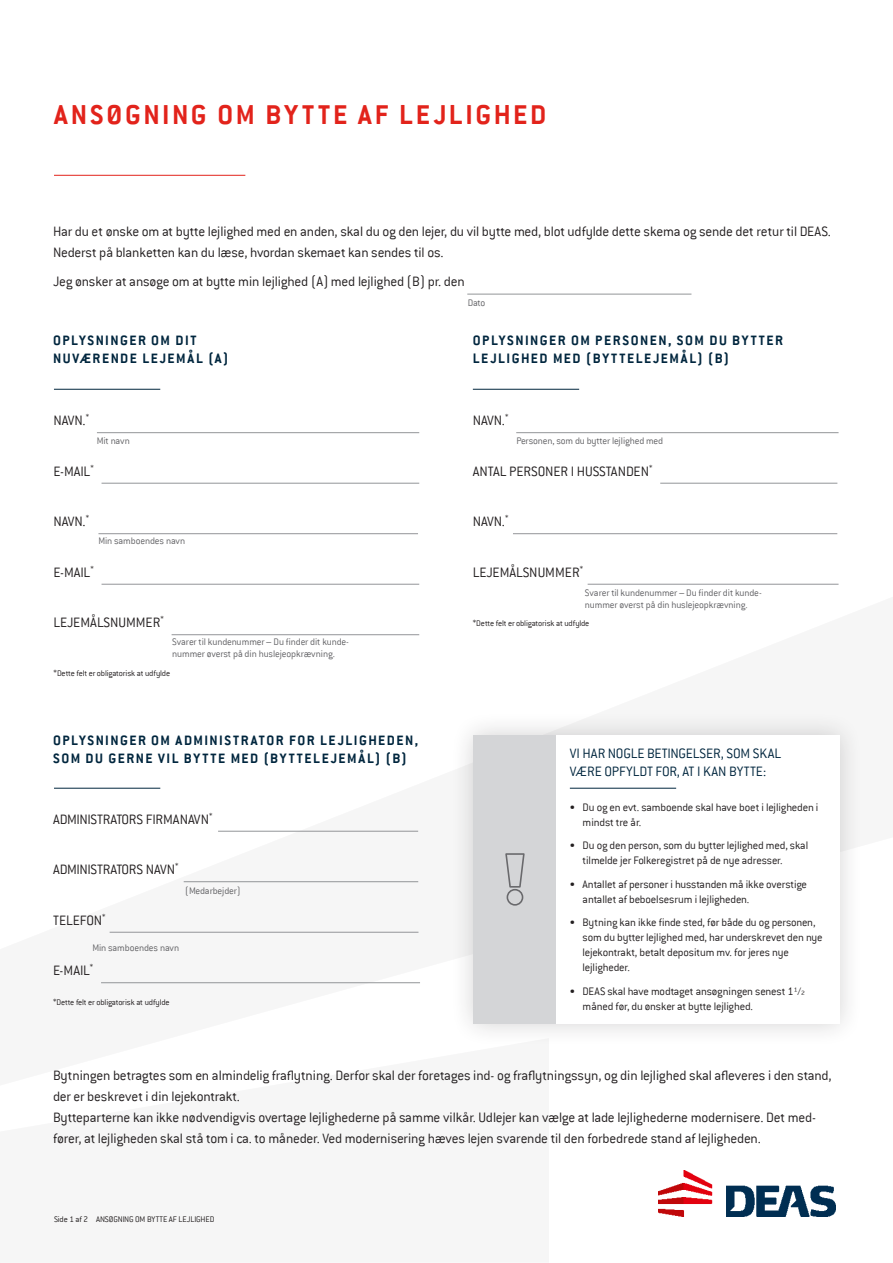
<style>
.page{position:relative;width:893px;height:1263px;background:#fff}
.page>*{position:absolute;margin:0;border:0;box-sizing:border-box;transform-origin:0 0}
.t1{font:700 30px "Conduit ITC";letter-spacing:.09em;color:#e2231b}
.t2{font:300 15px/21px "Conduit ITC";letter-spacing:-.015em;color:#231f20}
.t3{font:700 15px/18px "Conduit ITC";letter-spacing:.1em;color:#00263e}
.t4{font:300 15px/18px "Conduit ITC";color:#00263e}
.t5{font:300 12px/15px "Conduit ITC";letter-spacing:-.015em;color:#231f20}
.t6{font:300 10.5px/12px "Conduit ITC";letter-spacing:-.015em;color:#636366}
.t7{font:300 9px "Conduit ITC";letter-spacing:-.015em;color:#231f20}
</style>
<div class="page">
<svg style="left:54px;top:583px;width:785px;height:401px"></svg>
<hr style="left:218px;top:831px;width:200px;height:1px;background:#939598">
<hr style="left:184px;top:881px;width:234px;height:1px;background:#939598">
<hr style="left:110px;top:932px;width:308px;height:1px;background:#939598">
<hr style="left:101px;top:982px;width:319px;height:1px;background:#939598">
<hr style="left:54px;top:175px;width:191px;height:1px;background:#e2231b">
<hr style="left:54px;top:389px;width:106px;height:1px;background:#00263e">
<hr style="left:54px;top:788px;width:106px;height:1px;background:#00263e">
<hr style="left:473px;top:389px;width:106px;height:1px;background:#00263e">
<div style="left:450px;top:711px;width:413px;height:337px;background:#231f20;opacity:.2"></div>
<div style="left:474px;top:735px;width:366px;height:289px;background:#fff"></div>
<div style="left:474px;top:735px;width:82px;height:289px;background:#d4d5d7"></div>
<hr style="left:467px;top:294px;width:224px;height:1px;background:#939598">
<svg style="left:505px;top:853px;width:20px;height:53px"></svg>
<hr style="left:570px;top:788px;width:106px;height:1px;background:#00263e">
<hr style="left:97px;top:432px;width:322px;height:1px;background:#939598">
<hr style="left:102px;top:483px;width:317px;height:1px;background:#939598">
<hr style="left:98px;top:533px;width:320px;height:1px;background:#939598">
<hr style="left:102px;top:584px;width:317px;height:1px;background:#939598">
<hr style="left:172px;top:634px;width:247px;height:1px;background:#939598">
<hr style="left:516px;top:432px;width:322px;height:1px;background:#939598">
<hr style="left:660px;top:483px;width:177px;height:1px;background:#939598">
<hr style="left:513px;top:533px;width:324px;height:1px;background:#939598">
<hr style="left:588px;top:584px;width:250px;height:1px;background:#939598">
<img style="left:658px;top:1171px;width:177px;height:46px">
<p class="t1" style="left:54px;top:97px;width:494px">ANSØGNING OM BYTTE AF LEJLIGHED</p>
<p class="t2" style="left:53px;top:221px;width:779px">Har du et ønske om at bytte lejlighed med en anden, skal du og den lejer, du vil bytte med, blot udfylde dette skema og sende det retur til DEAS.<br>Nederst på blanketten kan du læse, hvordan skemaet kan sendes til os.</p>
<p class="t2" style="left:53px;top:271px;width:413px">Jeg ønsker at ansøge om at bytte min lejlighed (A) med lejlighed (B) pr. den</p>
<p class="t3" style="left:53px;top:331px;width:177px">OPLYSNINGER OM DIT<br>NUVÆRENDE LEJEMÅL (A)</p>
<p class="t6" style="left:468px;top:297px;width:19px">Dato</p>
<p class="t3" style="left:473px;top:331px;width:312px">OPLYSNINGER OM PERSONEN, SOM DU BYTTER<br>LEJLIGHED MED (BYTTELEJEMÅL) (B)</p>
<p class="t2" style="left:54px;top:410px;width:37px">NAVN.<sup>*</sup></p>
<p class="t2" style="left:54px;top:460px;width:42px">E-MAIL<sup>*</sup></p>
<p class="t2" style="left:54px;top:511px;width:37px">NAVN.<sup>*</sup></p>
<p class="t2" style="left:54px;top:561px;width:42px">E-MAIL<sup>*</sup></p>
<p class="t2" style="left:54px;top:612px;width:112px">LEJEMÅLSNUMMER<sup>*</sup></p>
<p class="t2" style="left:473px;top:410px;width:37px">NAVN.<sup>*</sup></p>
<p class="t2" style="left:473px;top:460px;width:181px">ANTAL PERSONER I HUSSTANDEN<sup>*</sup></p>
<p class="t2" style="left:473px;top:511px;width:37px">NAVN.<sup>*</sup></p>
<p class="t2" style="left:473px;top:561px;width:112px">LEJEMÅLSNUMMER<sup>*</sup></p>
<p class="t6" style="left:97px;top:434px;width:34px">Mit navn</p>
<p class="t6" style="left:516px;top:434px;width:148px">Personen, som du bytter lejlighed med</p>
<p class="t6" style="left:98px;top:534px;width:88px">Min samboendes navn</p>
<p class="t6" style="left:585px;top:586px;width:178px">Svarer til kundenummer – Du finder dit kunde&shy;nummer øverst på din huslejeopkrævning.</p>
<p class="t7" style="left:473px;top:618px;width:118px">*Dette felt er obligatorisk at udfylde</p>
<p class="t6" style="left:172px;top:635px;width:178px">Svarer til kundenummer – Du finder dit kunde&shy;nummer øverst på din huslejeopkrævning.</p>
<p class="t7" style="left:54px;top:669px;width:118px">*Dette felt er obligatorisk at udfylde</p>
<p class="t3" style="left:53px;top:731px;width:367px">OPLYSNINGER OM ADMINISTRATOR FOR LEJLIGHEDEN,<br>SOM DU GERNE VIL BYTTE MED (BYTTELEJEMÅL) (B)</p>
<p class="t2" style="left:53px;top:808px;width:161px">ADMINISTRATORS FIRMANAVN<sup>*</sup></p>
<p class="t2" style="left:53px;top:859px;width:127px">ADMINISTRATORS NAVN<sup>*</sup></p>
<p class="t2" style="left:53px;top:909px;width:54px">TELEFON<sup>*</sup></p>
<p class="t2" style="left:53px;top:960px;width:42px">E-MAIL<sup>*</sup></p>
<p class="t7" style="left:53px;top:997px;width:118px">*Dette felt er obligatorisk at udfylde</p>
<p class="t6" style="left:185px;top:885px;width:57px">(Medarbejder)</p>
<p class="t6" style="left:92px;top:942px;width:88px">Min samboendes navn</p>
<p class="t4" style="left:570px;top:745px;width:213px">VI HAR NOGLE BETINGELSER, SOM SKAL<br>VÆRE OPFYLDT FOR, AT I KAN BYTTE:</p>
<p class="t5" style="left:583px;top:799px;width:237px;text-indent:-13px">• Du og en evt. samboende skal have boet i lejligheden i mindst tre år.</p>
<p class="t5" style="left:583px;top:838px;width:227px;text-indent:-13px">• Du og den person, som du bytter lejlighed med, skal tilmelde jer Folkeregistret på de nye adresser.</p>
<p class="t5" style="left:583px;top:876px;width:226px;text-indent:-13px">• Antallet af personer i husstanden må ikke overstige antallet af beboelsesrum i lejligheden.</p>
<p class="t5" style="left:583px;top:915px;width:242px;text-indent:-13px">• Bytning kan ikke finde sted, før både du og personen, som du bytter lejlighed med, har underskrevet den nye lejekontrakt, betalt depositum mv. for jeres nye lejligheder.</p>
<p class="t5" style="left:583px;top:983px;width:224px;text-indent:-13px">• DEAS skal have modtaget ansøgningen senest 1½ måned før, du ønsker at bytte lejlighed.</p>
<p class="t2" style="left:53px;top:1065px;width:780px">Bytningen betragtes som en almindelig fraflytning. Derfor skal der foretages ind- og fraflytningssyn, og din lejlighed skal afleveres i den stand, der er beskrevet i din lejekontrakt.<br>Bytteparterne kan ikke nødvendigvis overtage lejlighederne på samme vilkår. Udlejer kan vælge at lade lejlighederne modernisere. Det med&shy;fører, at lejligheden skal stå tom i ca. to måneder. Ved modernisering hæves lejen svarende til den forbedrede stand af lejligheden.</p>
<p class="t7" style="left:54px;top:1214px;width:162px">Side 1 af 2 ANSØGNING OM BYTTE AF LEJLIGHED</p>
</div>
